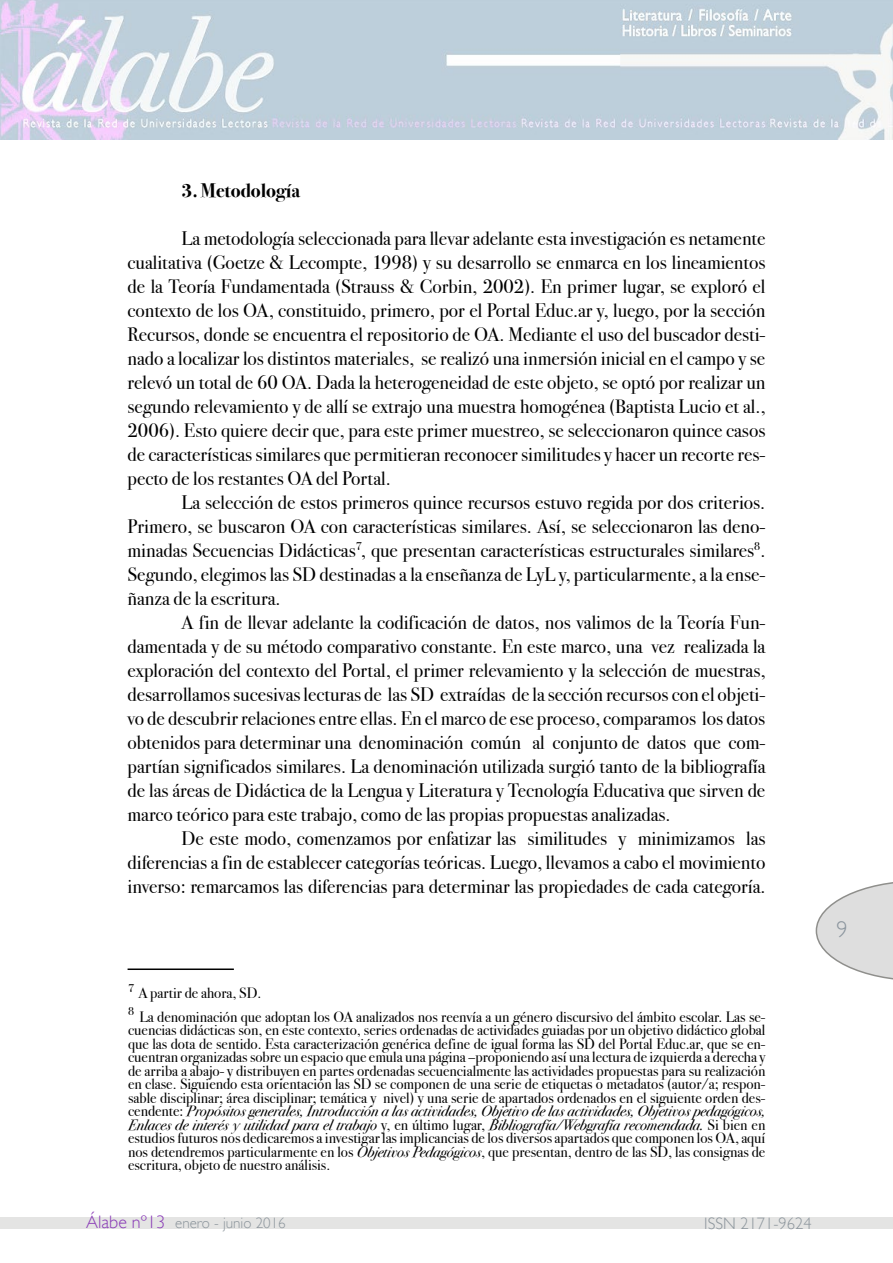
<style>
.page{position:relative;width:893px;height:1263px;background:#fff}
.page>*{position:absolute;margin:0;border:0;box-sizing:border-box;transform-origin:0 0}
.t1{font:300 22.5px "Gill Sans";color:#8a949d}
.t2{font:19.5px/24px "Bodoni Svty Two ITCTT Book";color:#000;text-align:justify}
.t3{font:19.5px "Bodoni Svty Two ITCTT Bold";color:#000}
.t4{font:300 16.5px "Gill Sans";color:#8c959c}
.t5{font:15px/13.5px "Bodoni Svty Two ITCTT Book";color:#000;text-align:justify}
.t6{font:15px/13.5px "Bodoni Svty Two ITCTT Book Ita";color:#000}
.t7{font:300 15px "Gill Sans";color:#8c959c}
.s1{font-family:"Bodoni Svty Two ITCTT Book"}
.s2{font-family:"Bodoni Svty Two ITCTT Book Ita"}
.s3{font-size:18px;color:#893ab6}
</style>
<div class="page">
<svg style="left:816px;top:882px;width:77px;height:98px"></svg>
<img style="left:0;top:0;width:893px;height:139px">
<div style="left:0;top:1218px;width:893px;height:11px;background:#e4e4e3"></div>
<hr style="left:128px;top:968px;width:106px;height:2px;background:#000">
<p class="t3" style="left:182px;top:179px;width:120px">3. Metodología</p>
<p class="t2" style="left:128px;top:226px;width:639px;text-indent:54px">La metodología seleccionada para llevar adelante esta investigación es netamente cualitativa (Goetze &amp; Lecompte, 1998) y su desarrollo se enmarca en los lineamientos de la Teoría Fundamentada (Strauss &amp; Corbin, 2002). En primer lugar, se exploró el contexto de los OA, constituido, primero, por el Portal Educ.ar y, luego, por la sección Recursos, donde se encuentra el repositorio de OA. Mediante el uso del buscador desti&shy;nado a localizar los distintos materiales, se realizó una inmersión inicial en el campo y se relevó un total de 60 OA. Dada la heterogeneidad de este objeto, se optó por realizar un segundo relevamiento y de allí se extrajo una muestra homogénea (Baptista Lucio et al., 2006). Esto quiere decir que, para este primer muestreo, se seleccionaron quince casos de características similares que permitieran reconocer similitudes y hacer un recorte res&shy;pecto de los restantes OA del Portal.</p>
<p class="t2" style="left:128px;top:490px;width:639px;text-indent:54px">La selección de estos primeros quince recursos estuvo regida por dos criterios.<br>Primero, se buscaron OA con características similares. Así, se seleccionaron las deno&shy;minadas Secuencias Didácticas<sup>7</sup>, que presentan características estructurales similares<sup>8</sup>.<br>Segundo, elegimos las SD destinadas a la enseñanza de LyL y, particularmente, a la ense&shy;ñanza de la escritura.</p>
<p class="t2" style="left:128px;top:610px;width:639px;text-indent:54px">A fin de llevar adelante la codificación de datos, nos valimos de la Teoría Fun&shy;damentada y de su método comparativo constante. En este marco, una vez realizada la exploración del contexto del Portal, el primer relevamiento y la selección de muestras, desarrollamos sucesivas lecturas de las SD extraídas de la sección recursos con el objeti&shy;vo de descubrir relaciones entre ellas. En el marco de ese proceso, comparamos los datos obtenidos para determinar una denominación común al conjunto de datos que com&shy;partían significados similares. La denominación utilizada surgió tanto de la bibliografía de las áreas de Didáctica de la Lengua y Literatura y Tecnología Educativa que sirven de marco teórico para este trabajo, como de las propias propuestas analizadas.</p>
<p class="t2" style="left:128px;top:826px;width:639px;text-indent:54px">De este modo, comenzamos por enfatizar las similitudes y minimizamos las diferencias a fin de establecer categorías teóricas. Luego, llevamos a cabo el movimiento inverso: remarcamos las diferencias para determinar las propiedades de cada categoría.</p>
<p class="t5" style="left:128px;top:981px;width:639px;line-height:23.4px"><sup>7</sup> A partir de ahora, SD.<br><sup>8</sup> La denominación que adoptan los OA analizados nos reenvía a un género discursivo del ámbito escolar. Las se-</p>
<p class="t5" style="left:128px;top:1023px;width:639px">cuencias didácticas son, en este contexto, series ordenadas de actividades guiadas por un objetivo didáctico global que las dota de sentido. Esta caracterización genérica define de igual forma las SD del Portal Educ.ar, que se en&shy;cuentran organizadas sobre un espacio que emula una página –proponiendo así una lectura de izquierda a derecha y de arriba a abajo- y distribuyen en partes ordenadas secuencialmente las actividades propuestas para su realización en clase. Siguiendo esta orientación las SD se componen de una serie de etiquetas o metadatos (autor/a; respon&shy;sable disciplinar; área disciplinar; temática y nivel) y una serie de apartados ordenados en el siguiente orden des-</p>
<p class="t6" style="left:128px;top:1104px;width:639px"><span class="s1">cendente:</span> Propósitos generales, Introducción a las actividades, Objetivo de las actividades, Objetivos pedagógicos,<br>Enlaces de interés y utilidad para el trabajo <span class="s1">y, en último lugar,</span> Bibliografía/Webgrafía recomendada. <span class="s1">Si bien en</span></p>
<p class="t5" style="left:128px;top:1131px;width:639px">estudios futuros nos dedicaremos a investigar las implicancias de los diversos apartados que componen los OA, aquí nos detendremos particularmente en los <span class="s2">Objetivos Pedagógicos</span>, que presentan, dentro de las SD, las consignas de escritura, objeto de nuestro análisis.</p>
<p class="t7" style="left:86px;top:1214px;width:201px"><span class="s3">Álabe nº13</span> enero - junio 2016</p>
<p class="t4" style="left:704px;top:1214px;width:109px">ISSN 2171-9624</p>
<p class="t1" style="left:837px;top:916px;width:13px">9</p>
</div>
